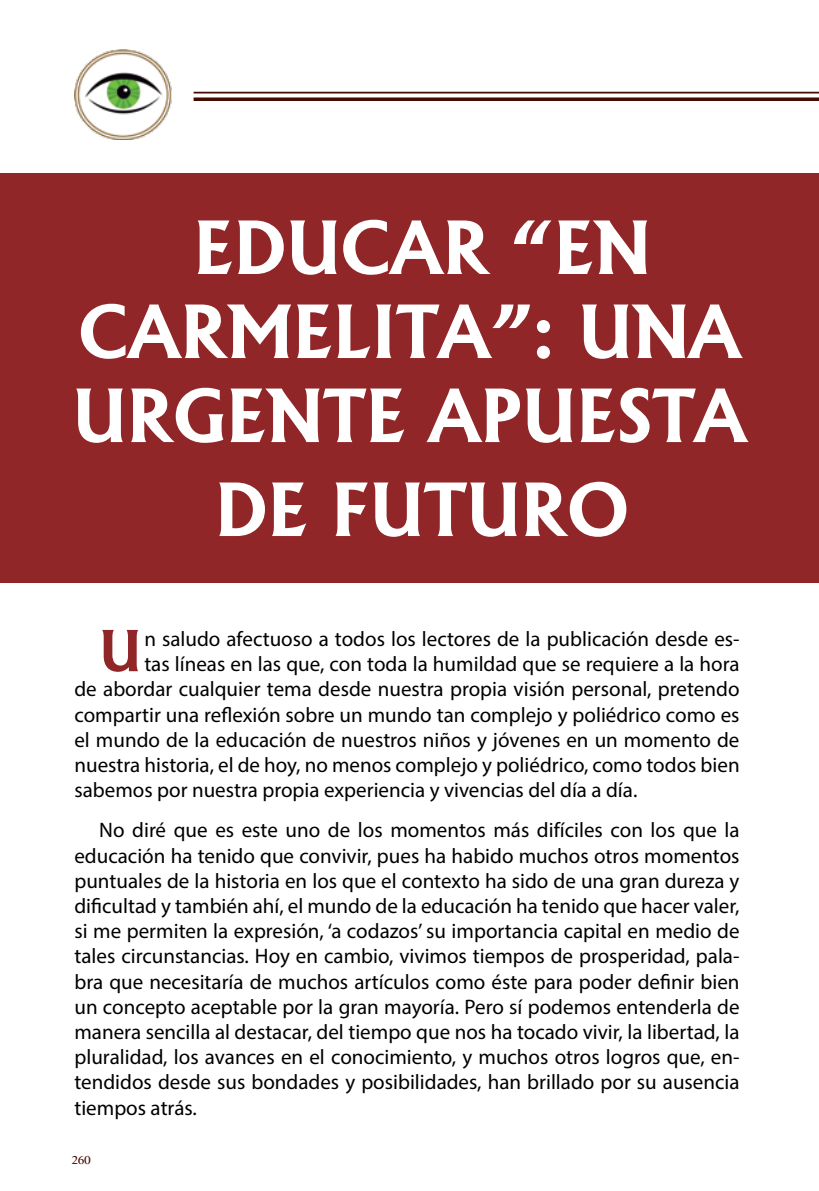
<style>
.page{position:relative;width:819px;height:1191px;background:#fff}
.page>*{position:absolute;margin:0;border:0;box-sizing:border-box;transform-origin:0 0}
.t1{font:700 70px/84px "Albertus";color:#fff;text-align:center}
.t2{font:700 53.9px "Albertus";color:#912628}
.t3{font:21px/25.2px "Myriad Pro";color:#000;text-align:justify}
.t4{font:12.25px "Tamil MN";color:#450a00}
</style>
<div class="page">
<img style="left:74px;top:50px;width:98px;height:89px">
<svg style="left:193px;top:97px;width:626px;height:4px;background:#5b281f"></svg>
<hr style="left:193px;top:92px;width:626px;height:1px;background:#450a00">
<div style="left:0;top:174px;width:819px;height:409px;background:#912628"></div>
<h1 class="t1" style="left:72px;top:206px;width:675px">EDUCAR “EN<br>CARMELITA”: UNA<br>URGENTE APUESTA</h1>
<h1 class="t1" style="left:214px;top:468px;width:416px">DE FUTURO</h1>
<h2 class="t2" style="left:99px;top:618px;width:43px">U</h2>
<p class="t3" style="left:144px;top:626px;width:596px">n saludo afectuoso a todos los lectores de la publicación desde es-</p>
<p class="t3" style="left:144px;top:651px;width:596px">tas líneas en las que, con toda la humildad que se requiere a la hora</p>
<p class="t3" style="left:74px;top:676px;width:666px">de abordar cualquier tema desde nuestra propia visión personal, pretendo</p>
<p class="t3" style="left:74px;top:701px;width:666px">compartir una reflexión sobre un mundo tan complejo y poliédrico como es</p>
<p class="t3" style="left:74px;top:727px;width:666px">el mundo de la educación de nuestros niños y jóvenes en un momento de</p>
<p class="t3" style="left:74px;top:752px;width:666px">nuestra historia, el de hoy, no menos complejo y poliédrico, como todos bien</p>
<p class="t3" style="left:74px;top:777px;width:564px">sabemos por nuestra propia experiencia y vivencias del día a día.</p>
<p class="t3" style="left:74px;top:817px;width:666px;text-indent:25px">No diré que es este uno de los momentos más difíciles con los que la educación ha tenido que convivir, pues ha habido muchos otros momentos puntuales de la historia en los que el contexto ha sido de una gran dureza y dificultad y también ahí, el mundo de la educación ha tenido que hacer valer, si me permiten la expresión, ‘a codazos’ su importancia capital en medio de tales circunstancias. Hoy en cambio, vivimos tiempos de prosperidad, pala&shy;bra que necesitaría de muchos artículos como éste para poder definir bien un concepto aceptable por la gran mayoría. Pero sí podemos entenderla de manera sencilla al destacar, del tiempo que nos ha tocado vivir, la libertad, la pluralidad, los avances en el conocimiento, y muchos otros logros que, en&shy;tendidos desde sus bondades y posibilidades, han brillado por su ausencia tiempos atrás.</p>
<p class="t4" style="left:71px;top:1151px;width:21px">260</p>
</div>
